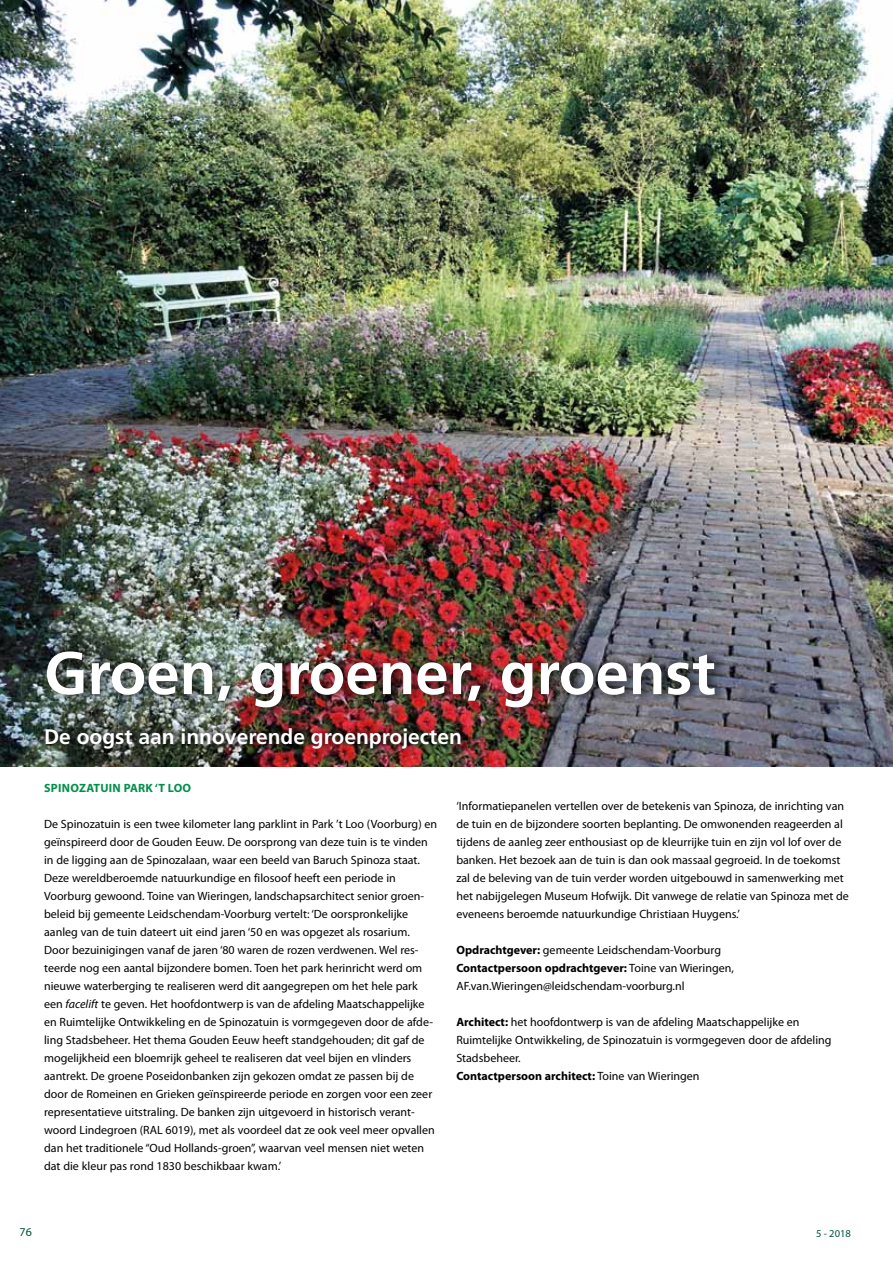
<style>
.page{position:relative;width:893px;height:1263px;background:#fff}
.page>*{position:absolute;margin:0;border:0;box-sizing:border-box;transform-origin:0 0}
.t1{font:700 60px "Frutiger";color:#fff}
.t2{font:700 21px "Frutiger";color:#fff}
.t3{font:12px/18px "Myriad Pro";color:#000}
.t4{font:700 12px "Myriad Pro";letter-spacing:.02em;color:#00904a}
.t5{font:12px "Myriad Pro";color:#00533d}
.t6{font:10.5px "Myriad Pro";color:#00533d}
.s1{font-style:italic}
.s2{font-weight:700}
</style>
<div class="page">
<img style="left:0;top:0;width:893px;height:766px">
<div style="left:42px;top:642px;width:685px;height:74px;background:#000;opacity:.5"></div>
<div style="left:41px;top:719px;width:433px;height:38px;background:#000;opacity:.5"></div>
<h1 class="t1" style="left:44px;top:638px;width:673px">Groen, groener, groenst</h1>
<h2 class="t2" style="left:44px;top:724px;width:419px">De oogst aan innoverende groenprojecten</h2>
<p class="t4" style="left:44px;top:780px;width:148px">Spinozatuin Park ‘t Loo</p>
<p class="t3" style="left:44px;top:815px;width:395px">De Spinozatuin is een twee kilometer lang parklint in Park ’t Loo (Voorburg) en geïnspireerd door de Gouden Eeuw. De oorsprong van deze tuin is te vinden in de ligging aan de Spinozalaan, waar een beeld van Baruch Spinoza staat.<br>Deze wereldberoemde natuurkundige en filosoof heeft een periode in Voorburg gewoond. Toine van Wieringen, landschapsarchitect senior groen&shy;beleid bij gemeente Leidschendam-Voorburg vertelt: ‘De oorspronkelijke aanleg van de tuin dateert uit eind jaren ‘50 en was opgezet als rosarium.<br>Door bezuinigingen vanaf de jaren ‘80 waren de rozen verdwenen. Wel res&shy;teerde nog een aantal bijzondere bomen. Toen het park herinricht werd om nieuwe waterberging te realiseren werd dit aangegrepen om het hele park een <span class="s1">facelift</span> te geven. Het hoofdontwerp is van de afdeling Maatschappelijke en Ruimtelijke Ontwikkeling en de Spinozatuin is vormgegeven door de afde&shy;ling Stadsbeheer. Het thema Gouden Eeuw heeft standgehouden; dit gaf de mogelijkheid een bloemrijk geheel te realiseren dat veel bijen en vlinders aantrekt. De groene Poseidonbanken zijn gekozen omdat ze passen bij de door de Romeinen en Grieken geïnspireerde periode en zorgen voor een zeer representatieve uitstraling. De banken zijn uitgevoerd in historisch verant&shy;woord Lindegroen (RAL 6019), met als voordeel dat ze ook veel meer opvallen dan het traditionele “Oud Hollands-groen”, waarvan veel mensen niet weten dat die kleur pas rond 1830 beschikbaar kwam.’</p>
<p class="t3" style="left:456px;top:797px;width:394px">‘Informatiepanelen vertellen over de betekenis van Spinoza, de inrichting van de tuin en de bijzondere soorten beplanting. De omwonenden reageerden al tijdens de aanleg zeer enthousiast op de kleurrijke tuin en zijn vol lof over de banken. Het bezoek aan de tuin is dan ook massaal gegroeid. In de toekomst zal de beleving van de tuin verder worden uitgebouwd in samenwerking met het nabijgelegen Museum Hofwijk. Dit vanwege de relatie van Spinoza met de eveneens beroemde natuurkundige Christiaan Huygens.’</p>
<p class="t3" style="left:456px;top:941px;width:279px"><span class="s2">Opdrachtgever:</span> gemeente Leidschendam-Voorburg<br><span class="s2">Contactpersoon opdrachtgever:</span> Toine van Wieringen,<br>AF.van.Wieringen@leidschendam-voorburg.nl</p>
<p class="t3" style="left:456px;top:1013px;width:377px"><span class="s2">Architect:</span> het hoofdontwerp is van de afdeling Maatschappelijke en Ruimtelijke Ontwikkeling, de Spinozatuin is vormgegeven door de afdeling Stadsbeheer.<br><span class="s2">Contactpersoon architect:</span> Toine van Wieringen</p>
<p class="t5" style="left:20px;top:1224px;width:14px">76</p>
<p class="t6" style="left:816px;top:1227px;width:36px">5 - 2018</p>
</div>
